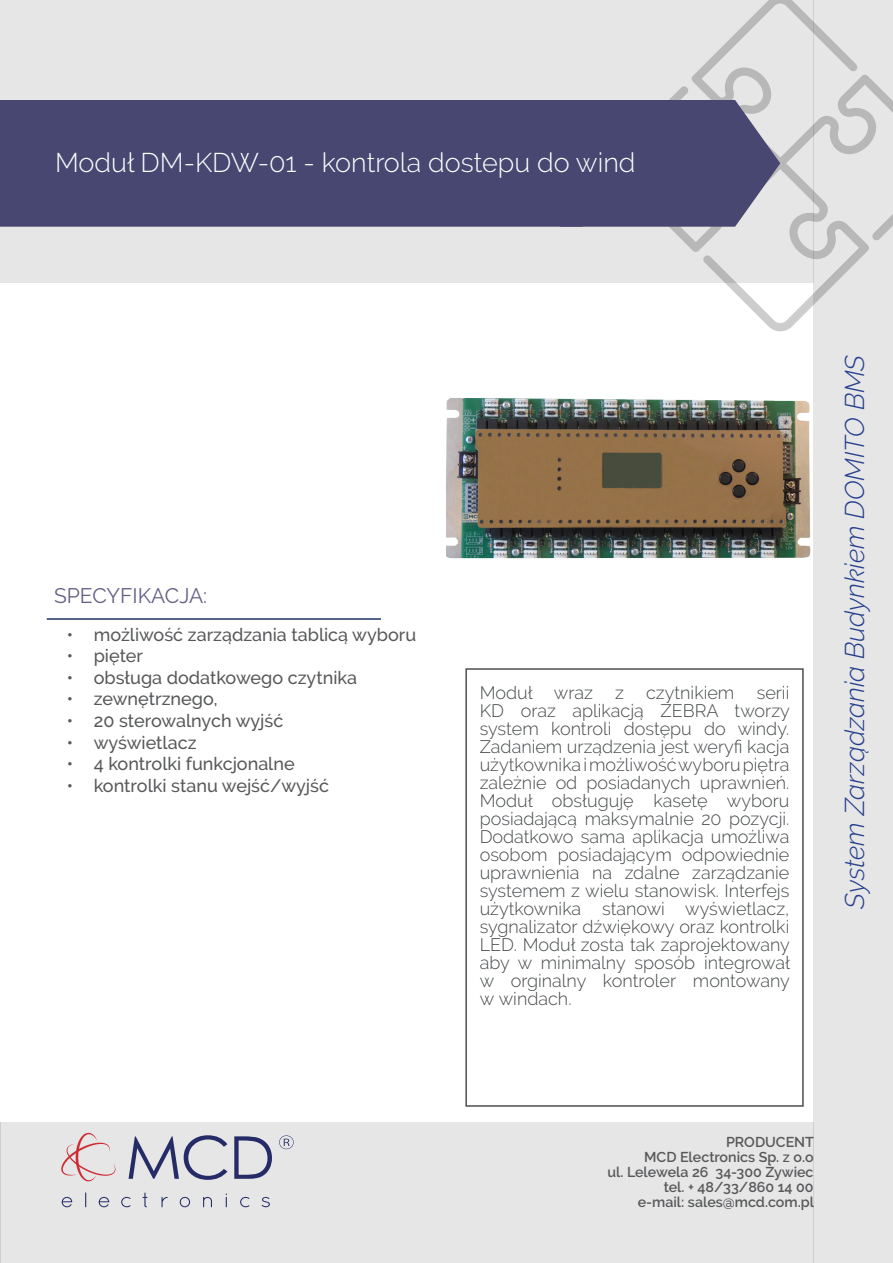
<style>
.page{position:relative;width:893px;height:1263px;background:#fff}
.page>*{position:absolute;margin:0;border:0;box-sizing:border-box;transform-origin:0 0}
.podtytul{font:300 27px "Raleway";color:#fff}
.t1{font:italic 300 27px "Raleway";color:#253f8e}
.Styl_akapitowy_1{font:21px "Raleway";color:#646086}
.t2{font:300 18px/18px "Raleway";color:#15191c;text-align:justify}
.t3{font:500 18px "Raleway";color:#57585a}
.t4{font:600 14.25px/15px "Raleway";color:#57585a;text-align:right}
</style>
<div class="page">
<div style="left:814px;top:0;width:79px;height:1263px;background:#e6e6e6"></div>
<div style="left:0;top:1123px;width:814px;height:140px;background:#e6e6e6"></div>
<hr style="left:0;top:1123px;width:1px;height:140px;background:#000">
<svg style="left:61px;top:1133px;width:55px;height:48px"></svg>
<svg style="left:62px;top:1197px;width:10px;height:10px"></svg>
<svg style="left:85px;top:1192px;width:1px;height:15px"></svg>
<svg style="left:99px;top:1197px;width:10px;height:10px"></svg>
<svg style="left:121px;top:1197px;width:10px;height:10px"></svg>
<svg style="left:143px;top:1192px;width:4px;height:15px"></svg>
<svg style="left:162px;top:1197px;width:6px;height:10px"></svg>
<svg style="left:180px;top:1197px;width:10px;height:10px"></svg>
<svg style="left:203px;top:1197px;width:9px;height:10px"></svg>
<svg style="left:226px;top:1193px;width:1px;height:14px"></svg>
<svg style="left:240px;top:1197px;width:10px;height:10px"></svg>
<svg style="left:262px;top:1197px;width:8px;height:10px"></svg>
<svg style="left:129px;top:1135px;width:98px;height:45px"></svg>
<svg style="left:234px;top:1136px;width:38px;height:43px"></svg>
<svg style="left:279px;top:1135px;width:15px;height:14px"></svg>
<svg style="left:814px;top:22px;width:79px;height:270px"></svg>
<div style="left:0;top:0;width:814px;height:283px;background:#e6e6e6"></div>
<div style="left:0;top:100px;width:560px;height:127px;background:#474772"></div>
<svg style="left:560px;top:100px;width:220px;height:127px;background:#56567d"></svg>
<img style="left:446px;top:283px;width:380px;height:345px">
<hr style="left:47px;top:618px;width:334px;height:2px;background:#1b325f">
<p class="podtytul" style="left:55px;top:147px;width:582px">Moduł DM-KDW-01 - kontrola dostepu do wind</p>
<p class="Styl_akapitowy_1" style="left:54px;top:584px;width:155px">SPECYFIKACJA:</p>
<p class="t3" style="left:67px;top:624px;width:351px">• możliwość zarządzania tablicą wyboru</p>
<p class="t3" style="left:67px;top:645px;width:78px">• pięter</p>
<p class="t3" style="left:67px;top:667px;width:292px">• obsługa dodatkowego czytnika</p>
<p class="t3" style="left:67px;top:689px;width:152px">• zewnętrznego,</p>
<p class="t3" style="left:67px;top:710px;width:218px">• 20 sterowalnych wyjść</p>
<p class="t3" style="left:67px;top:732px;width:131px">• wyświetlacz</p>
<p class="t3" style="left:67px;top:753px;width:229px">• 4 kontrolki funkcjonalne</p>
<p class="t3" style="left:67px;top:775px;width:264px">• kontrolki stanu wejść/wyjść</p>
<p class="t2" style="left:480px;top:684px;width:312px">Moduł wraz z czytnikiem serii KD oraz aplikacją ZEBRA tworzy system kontroli dostępu do windy.<br>Zadaniem urządzenia jest weryfi kacja użytkownika i możliwość wyboru piętra zależnie od posiadanych uprawnień.<br>Moduł obsługuję kasetę wyboru posiadającą maksymalnie 20 pozycji.<br>Dodatkowo sama aplikacja umożliwa osobom posiadającym odpowiednie uprawnienia na zdalne zarządzanie systemem z wielu stanowisk. Interfejs użytkownika stanowi wyświetlacz, sygnalizator dźwiękowy oraz kontrolki LED. Moduł zosta tak zaprojektowany aby w minimalny sposób integrował w orginalny kontroler montowany w windach.</p>
<h1 class="t1" style="left:839px;top:909px;width:555px;rotate:-90deg">System Zarządzania Budynkiem DOMITO BMS</h1>
<p class="t4" style="left:607px;top:1135px;width:208px">PRODUCENT<br>MCD Electronics Sp. z o.o<br>ul. Lelewela 26 34-300 Żywiec tel. + 48/33/860 14 00<br>e-mail: sales@mcd.com.pl</p>
</div>
